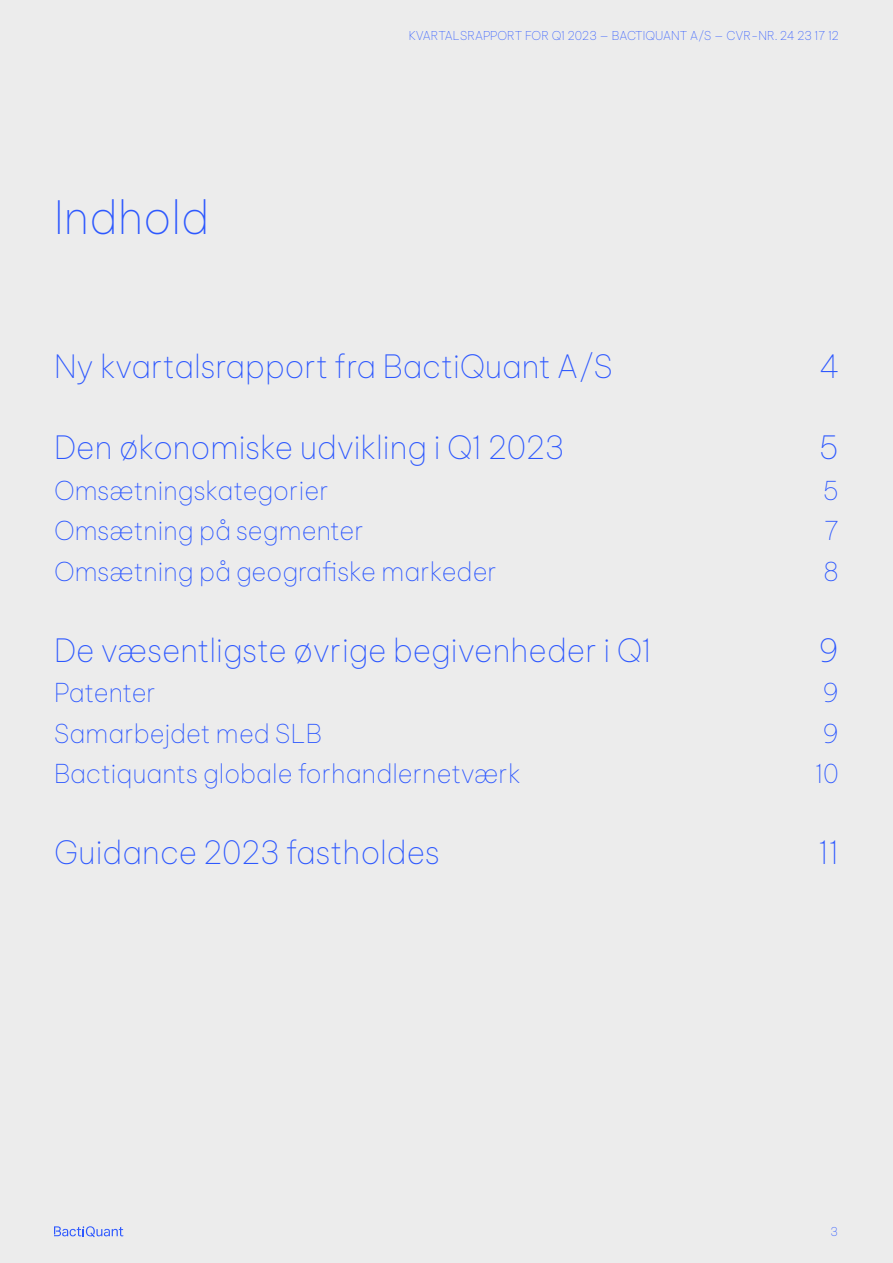
<style>
.page{position:relative;width:893px;height:1263px;background:#fff}
.page>*{position:absolute;margin:0;border:0;box-sizing:border-box;transform-origin:0 0}
.Rubrik_stor{font:100 45px "Be Vietnam Pro";color:#2d58ff}
.Rubrik{font:100 31.5px "Be Vietnam Pro";color:#2d58ff}
.Rubrik-2{font:100 25.5px "Be Vietnam Pro";color:#2d58ff}
.Rubrik-3{font:100 25.5px "Be Vietnam Pro";letter-spacing:-.02em;color:#2d58ff}
.t1{font:100 12px "Be Vietnam Pro";color:#2d58ff}
</style>
<div class="page">
<div style="left:0;top:0;width:892px;height:1263px;background:#ececec"></div>
<svg style="left:54px;top:1226px;width:69px;height:11px"></svg>
<p class="Rubrik_stor" style="left:54px;top:183px;width:157px">Indhold</p>
<p class="t1" style="left:409px;top:27px;width:432px">KVARTALSRAPPORT FOR Q1 2023 — BACTIQUANT A/S — CVR-NR. 24 23 17 12</p>
<p class="Rubrik" style="left:54px;top:342px;width:560px">Ny kvartalsrapport fra BactiQuant A/S</p>
<p class="Rubrik" style="left:820px;top:342px;width:21px">4</p>
<p class="Rubrik" style="left:54px;top:423px;width:512px">Den økonomiske udvikling i Q1 2023</p>
<p class="Rubrik" style="left:818px;top:423px;width:22px">5</p>
<p class="Rubrik-2" style="left:54px;top:471px;width:276px">Omsætningskategorier</p>
<p class="Rubrik-2" style="left:822px;top:471px;width:18px">5</p>
<p class="Rubrik-2" style="left:54px;top:511px;width:311px">Omsætning på segmenter</p>
<p class="Rubrik-2" style="left:824px;top:511px;width:16px">7</p>
<p class="Rubrik-2" style="left:54px;top:552px;width:444px">Omsætning på geografiske markeder</p>
<p class="Rubrik-2" style="left:823px;top:552px;width:17px">8</p>
<p class="Rubrik" style="left:54px;top:626px;width:599px">De væsentligste øvrige begivenheder i Q1</p>
<p class="Rubrik" style="left:819px;top:626px;width:22px">9</p>
<p class="Rubrik-3" style="left:54px;top:673px;width:104px">Patenter</p>
<p class="Rubrik-2" style="left:822px;top:673px;width:18px">9</p>
<p class="Rubrik-2" style="left:54px;top:714px;width:270px">Samarbejdet med SLB</p>
<p class="Rubrik-2" style="left:822px;top:714px;width:18px">9</p>
<p class="Rubrik-2" style="left:54px;top:754px;width:468px">Bactiquants globale forhandlernetværk</p>
<p class="Rubrik-2" style="left:815px;top:754px;width:25px">10</p>
<p class="Rubrik" style="left:54px;top:828px;width:387px">Guidance 2023 fastholdes</p>
<p class="Rubrik" style="left:819px;top:828px;width:22px">11</p>
<p class="t1" style="left:830px;top:1222px;width:9px">3</p>
</div>
